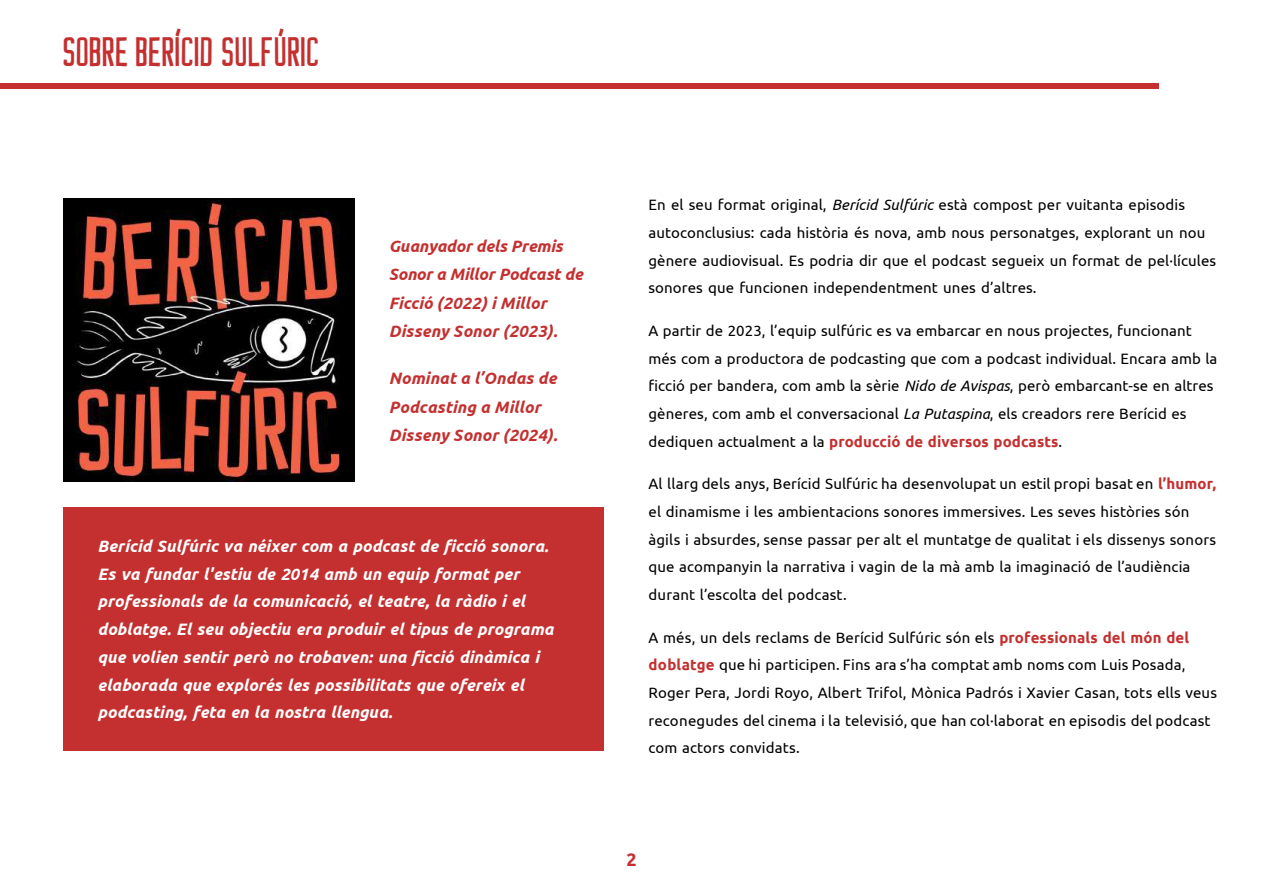
<style>
.page{position:relative;width:1263px;height:893px;background:#fff}
.page>*{position:absolute;margin:0;border:0;box-sizing:border-box;transform-origin:0 0}
.t1{font:42.15px "Casual Hardcore";letter-spacing:.02em;color:#c43030}
.t2{font:700 18px "Ubuntu";color:#c43030}
.t3{font:italic 700 16.5px/27.8px "Ubuntu";letter-spacing:.005em;color:#fff}
.t4{font:italic 700 16.5px/28.7px "Ubuntu";letter-spacing:.01em;color:#c43030}
.t5{font:15px/27.6px "Ubuntu";letter-spacing:.005em;color:#000}
.s1{font-style:italic}
.s2{font-weight:700;color:#c43030}
</style>
<div class="page">
<div style="left:0;top:84px;width:1159px;height:5px;background:#c43030"></div>
<img style="left:64px;top:199px;width:291px;height:282px">
<div style="left:64px;top:507px;width:540px;height:244px;background:#c43030"></div>
<h1 class="t1" style="left:64px;top:36px;width:258px">SOBRE BERÍCID SULFÚRIC</h1>
<p class="t4" style="left:389px;top:232px;width:196px">Guanyador dels Premis<br>Sonor a Millor Podcast de<br>Ficció (2022) i Millor<br>Disseny Sonor (2023).</p>
<p class="t4" style="left:389px;top:365px;width:170px">Nominat a l’Ondas de<br>Podcasting a Millor<br>Disseny Sonor (2024).</p>
<p class="t3" style="left:98px;top:533px;width:457px">Berícid Sulfúric va néixer com a podcast de ficció sonora.<br>Es va fundar l'estiu de 2014 amb un equip format per professionals de la comunicació, el teatre, la ràdio i el doblatge. El seu objectiu era produir el tipus de programa que volien sentir però no trobaven: una ficció dinàmica i elaborada que explorés les possibilitats que ofereix el podcasting, feta en la nostra llengua.</p>
<p class="t5" style="left:648px;top:192px;width:569px">En el seu format original, <span class="s1">Berícid Sulfúric</span> està compost per vuitanta episodis autoconclusius: cada història és nova, amb nous personatges, explorant un nou gènere audiovisual. Es podria dir que el podcast segueix un format de pel·lícules sonores que funcionen independentment unes d’altres.</p>
<p class="t5" style="left:648px;top:318px;width:570px">A partir de 2023, l’equip sulfúric es va embarcar en nous projectes, funcionant més com a productora de podcasting que com a podcast individual. Encara amb la ficció per bandera, com amb la sèrie <span class="s1">Nido de Avispas</span>, però embarcant-se en altres gèneres, com amb el conversacional <span class="s1">La Putaspina</span>, els creadors rere Berícid es dediquen actualment a la <span class="s2">producció de diversos podcasts</span>.</p>
<p class="t5" style="left:648px;top:471px;width:569px">Al llarg dels anys, Berícid Sulfúric ha desenvolupat un estil propi basat en <span class="s2">l’humor, </span>el dinamisme i les ambientacions sonores immersives. Les seves històries són àgils i absurdes, sense passar per alt el muntatge de qualitat i els dissenys sonors que acompanyin la narrativa i vagin de la mà amb la imaginació de l’audiència durant l’escolta del podcast.</p>
<p class="t5" style="left:648px;top:624px;width:570px">A més, un dels reclams de Berícid Sulfúric són els <span class="s2">professionals del món del doblatge</span> que hi participen. Fins ara s’ha comptat amb noms com Luis Posada, Roger Pera, Jordi Royo, Albert Trifol, Mònica Padrós i Xavier Casan, tots ells veus reconegudes del cinema i la televisió, que han col·laborat en episodis del podcast com actors convidats.</p>
<p class="t2" style="left:626px;top:851px;width:12px">2</p>
</div>
